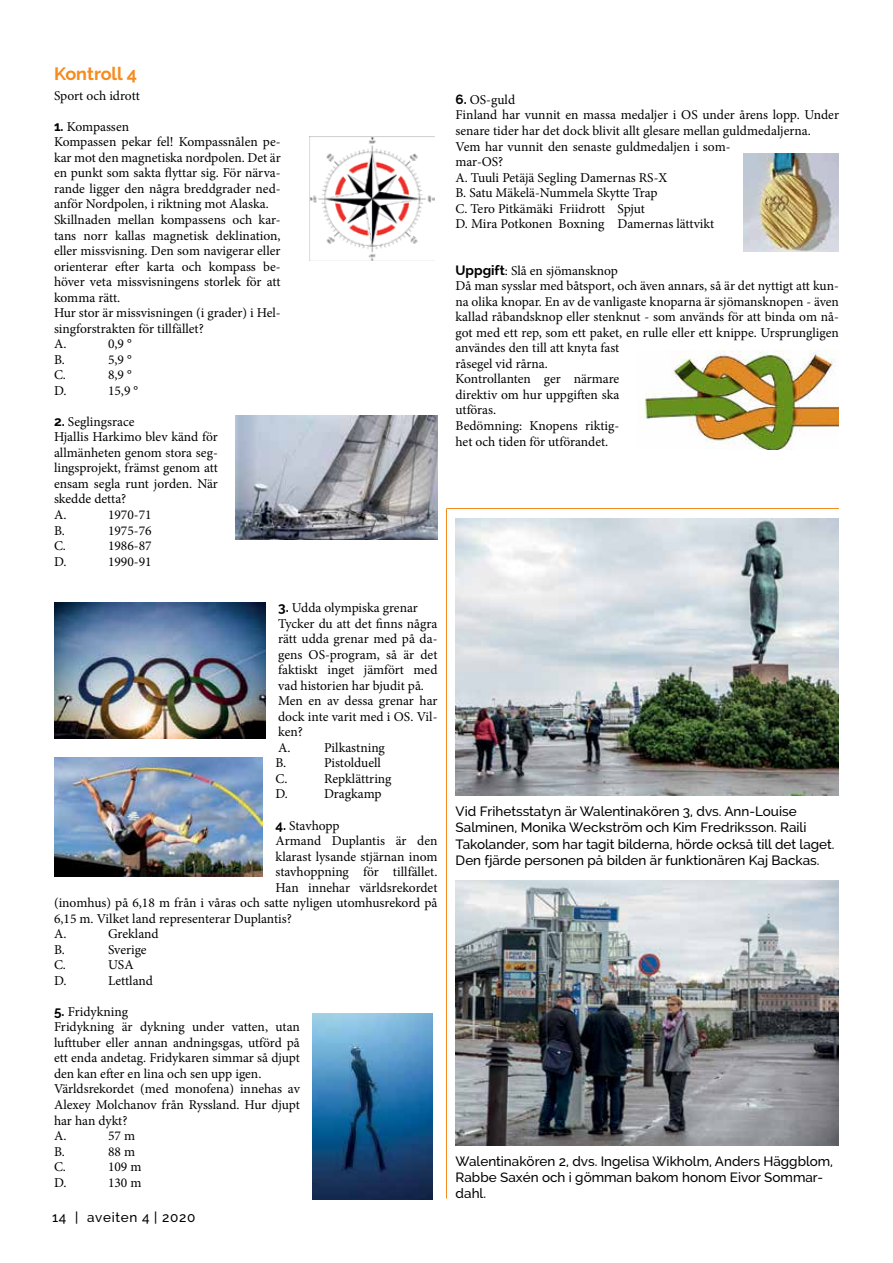
<style>
.page{position:relative;width:893px;height:1263px;background:#fff}
.page>*{position:absolute;margin:0;border:0;box-sizing:border-box;transform-origin:0 0}
.t1{font:700 18px "Raleway";color:#f68b1f}
.t2{font:13.5px/15.5px "Minion Pro";color:#000}
.t3{font:500 13.5px/16.2px "Raleway";color:#000}
.t4{font:500 13.5px "Raleway";letter-spacing:.05em;color:#000}
.s1{font-family:"Raleway";font-weight:700}
</style>
<div class="page">
<img style="left:310px;top:136px;width:124px;height:125px">
<img style="left:236px;top:415px;width:201px;height:124px">
<img style="left:54px;top:757px;width:209px;height:119px">
<img style="left:743px;top:153px;width:96px;height:98px">
<img style="left:640px;top:350px;width:199px;height:100px">
<img style="left:313px;top:1014px;width:119px;height:185px">
<img style="left:54px;top:602px;width:211px;height:137px">
<img style="left:455px;top:880px;width:384px;height:265px">
<img style="left:456px;top:518px;width:383px;height:277px">
<hr style="left:446px;top:508px;width:1px;height:690px;background:#f68b1f">
<hr style="left:447px;top:508px;width:392px;height:1px;background:#f68b1f">
<h1 class="t1" style="left:54px;top:63px;width:85px">Kontroll 4</h1>
<p class="t2" style="left:54px;top:88px;width:87px">Sport och idrott</p>
<p class="t2" style="left:54px;top:119px;width:228px"><span class="s1">1.</span> Kompassen<br>Kompassen pekar fel! Kompassnålen pe&shy;kar mot den magnetiska nordpolen. Det är en punkt som sakta flyttar sig. För närva&shy;rande ligger den några breddgrader ned&shy;anför Nordpolen, i riktning mot Alaska.<br>Skillnaden mellan kompassens och kar&shy;tans norr kallas magnetisk deklination, eller missvisning. Den som navigerar eller orienterar efter karta och kompass be&shy;höver veta missvisningens storlek för att komma rätt.<br>Hur stor är missvisningen (i grader) i Hel&shy;singforstrakten för tillfället?<br>A.</p>
<p class="t2" style="left:108px;top:336px;width:25px">0,9 °</p>
<p class="t2" style="left:54px;top:352px;width:12px">B.</p>
<p class="t2" style="left:108px;top:352px;width:25px">5,9 °</p>
<p class="t2" style="left:54px;top:367px;width:14px">C.</p>
<p class="t2" style="left:108px;top:367px;width:25px">8,9 °</p>
<p class="t2" style="left:54px;top:383px;width:14px">D.</p>
<p class="t2" style="left:108px;top:383px;width:32px">15,9 °</p>
<p class="t2" style="left:54px;top:414px;width:165px"><span class="s1">2.</span> Seglingsrace<br>Hjallis Harkimo blev känd för allmänheten genom stora seg&shy;lingsprojekt, främst genom att ensam segla runt jorden. När skedde detta?<br>A.</p>
<p class="t2" style="left:108px;top:507px;width:45px">1970-71</p>
<p class="t2" style="left:54px;top:522px;width:12px">B.</p>
<p class="t2" style="left:108px;top:522px;width:45px">1975-76</p>
<p class="t2" style="left:54px;top:538px;width:14px">C.</p>
<p class="t2" style="left:108px;top:538px;width:45px">1986-87</p>
<p class="t2" style="left:54px;top:554px;width:14px">D.</p>
<p class="t2" style="left:108px;top:554px;width:45px">1990-91</p>
<p class="t2" style="left:278px;top:600px;width:161px"><span class="s1">3.</span> Udda olympiska grenar<br>Tycker du att det finns några rätt udda grenar med på da&shy;gens OS-program, så är det faktiskt inget jämfört med vad historien har bjudit på.<br>Men en av dessa grenar har dock inte varit med i OS. Vil&shy;ken?<br>A.</p>
<p class="t2" style="left:324px;top:740px;width:62px">Pilkastning</p>
<p class="t2" style="left:276px;top:755px;width:12px">B.</p>
<p class="t2" style="left:324px;top:755px;width:58px">Pistolduell</p>
<p class="t2" style="left:276px;top:771px;width:14px">C.</p>
<p class="t2" style="left:324px;top:771px;width:69px">Repklättring</p>
<p class="t2" style="left:276px;top:786px;width:14px">D.</p>
<p class="t2" style="left:324px;top:786px;width:59px">Dragkamp</p>
<p class="t2" style="left:276px;top:817px;width:66px"><span class="s1">4.</span> Stavhopp</p>
<p class="t2" style="left:276px;top:833px;width:163px">Armand Duplantis är den</p>
<p class="t2" style="left:276px;top:849px;width:163px">klarast lysande stjärnan inom</p>
<p class="t2" style="left:276px;top:864px;width:163px">stavhoppning för tillfället.</p>
<p class="t2" style="left:276px;top:880px;width:163px">Han innehar världsrekordet</p>
<p class="t2" style="left:54px;top:895px;width:385px">(inomhus) på 6,18 m från i våras och satte nyligen utomhusrekord på</p>
<p class="t2" style="left:54px;top:911px;width:239px">6,15 m. Vilket land representerar Duplantis?</p>
<p class="t2" style="left:54px;top:926px;width:14px">A.</p>
<p class="t2" style="left:108px;top:926px;width:52px">Grekland</p>
<p class="t2" style="left:54px;top:942px;width:12px">B.</p>
<p class="t2" style="left:108px;top:942px;width:40px">Sverige</p>
<p class="t2" style="left:54px;top:957px;width:14px">C.</p>
<p class="t2" style="left:108px;top:957px;width:27px">USA</p>
<p class="t2" style="left:54px;top:973px;width:14px">D.</p>
<p class="t2" style="left:108px;top:973px;width:47px">Lettland</p>
<p class="t2" style="left:54px;top:1004px;width:247px"><span class="s1">5.</span> Fridykning<br>Fridykning är dykning under vatten, utan lufttuber eller annan andningsgas, utförd på ett enda andetag. Fridykaren simmar så djupt den kan efter en lina och sen upp igen.<br>Världsrekordet (med monofena) innehas av<br>Alexey Molchanov från Ryssland. Hur djupt har han dykt?<br>A.</p>
<p class="t2" style="left:108px;top:1128px;width:29px">57 m</p>
<p class="t2" style="left:54px;top:1143px;width:12px">B.</p>
<p class="t2" style="left:108px;top:1143px;width:29px">88 m</p>
<p class="t2" style="left:54px;top:1159px;width:14px">C.</p>
<p class="t2" style="left:108px;top:1159px;width:35px">109 m</p>
<p class="t2" style="left:54px;top:1175px;width:14px">D.</p>
<p class="t2" style="left:108px;top:1175px;width:35px">130 m</p>
<p class="t4" style="left:52px;top:1209px;width:145px">14 | aveiten 4 | 2020</p>
<p class="t2" style="left:455px;top:92px;width:385px"><span class="s1">6.</span> OS-guld<br>Finland har vunnit en massa medaljer i OS under årens lopp. Under senare tider har det dock blivit allt glesare mellan guldmedaljerna.<br>Vem har vunnit den senaste guldmedaljen i som-<br>mar-OS?<br>A. Tuuli Petäjä Segling Damernas RS-X<br>B. Satu Mäkelä-Nummela Skytte Trap<br>C. Tero Pitkämäki Friidrott Spjut<br>D. Mira Potkonen Boxning Damernas lättvikt</p>
<p class="t2" style="left:455px;top:263px;width:385px"><span class="s1">Uppgift</span>: Slå en sjömansknop<br>Då man sysslar med båtsport, och även annars, så är det nyttigt att kun&shy;na olika knopar. En av de vanligaste knoparna är sjömansknopen - även kallad råbandsknop eller stenknut - som används för att binda om nå&shy;got med ett rep, som ett paket, en rulle eller ett knippe. Ursprungligen användes den till att knyta fast<br>råsegel vid rårna.<br>Kontrollanten ger närmare<br>direktiv om hur uppgiften ska<br>utföras.<br>Bedömning: Knopens riktig-<br>het och tiden för utförandet.</p>
<p class="t3" style="left:456px;top:803px;width:380px">Vid Frihetsstatyn är Walentinakören 3, dvs. Ann-Louise Salminen, Monika Weckström och Kim Fredriksson. Raili Takolander, som har tagit bilderna, hörde också till det laget.<br>Den fjärde personen på bilden är funktionären Kaj Backas.</p>
<p class="t3" style="left:456px;top:1153px;width:379px">Walentinakören 2, dvs. Ingelisa Wikholm, Anders Häggblom,<br>Rabbe Saxén och i gömman bakom honom Eivor Sommar&shy;dahl.</p>
</div>
